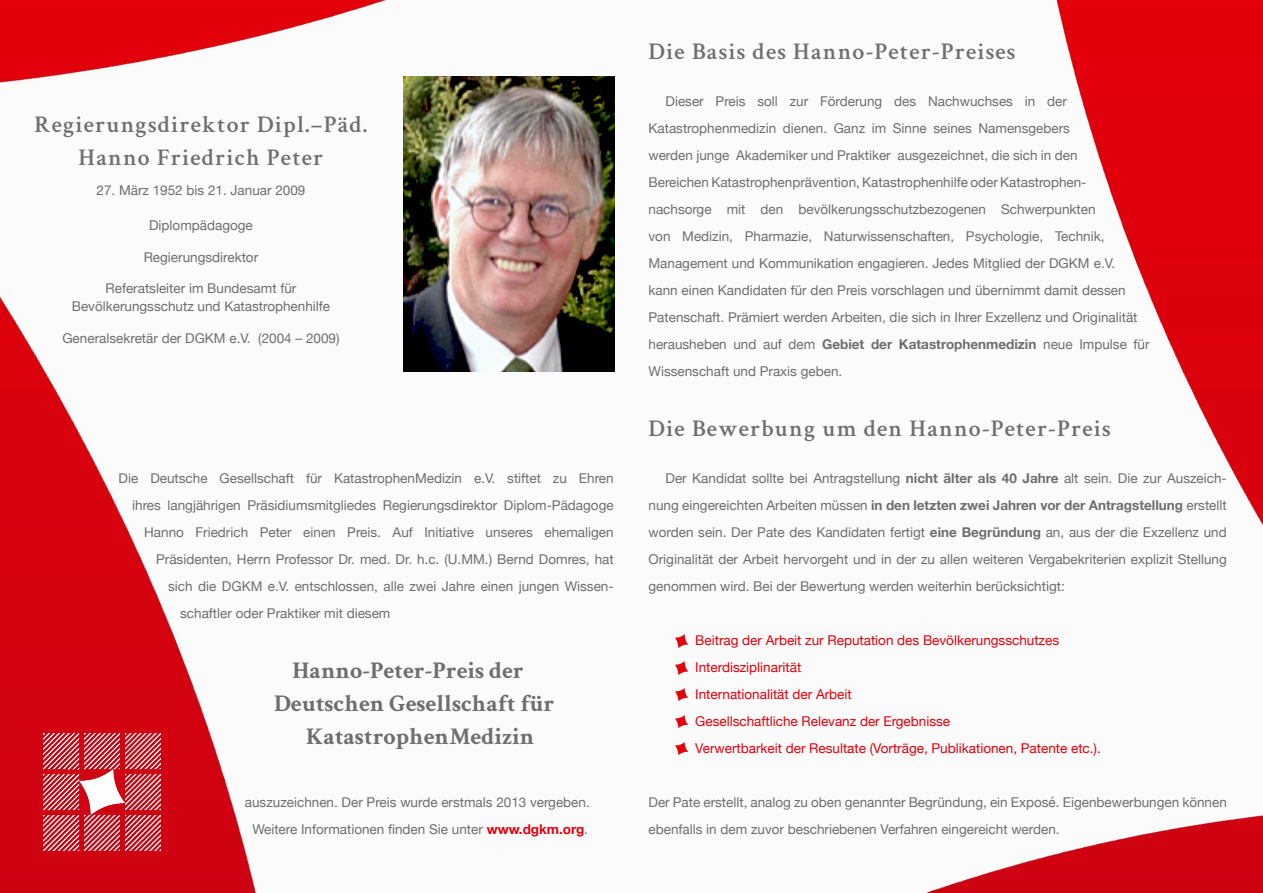
<style>
.page{position:relative;width:1263px;height:893px;background:#fff}
.page>*{position:absolute;margin:0;border:0;box-sizing:border-box;transform-origin:0 0}
.t1{font:600 24px/33px "Crimson Text";letter-spacing:.05em;color:#6e6e6e;text-align:center}
.t2{font:700 24px/33px "Crimson Text";color:#6e6e6e;text-align:center}
.t3{font:13.5px/27px "Helvetica Neue";color:#6e6e6e}
.t4{font:13.5px/27px "Helvetica Neue";color:#e3000b}
.s1{font-weight:700;color:#e3000b}
.s2{font-weight:700}
</style>
<div class="page">
<img style="left:0;top:0;width:1263px;height:893px">
<svg style="left:675px;top:635px;width:13px;height:12px"></svg>
<svg style="left:675px;top:661px;width:13px;height:13px"></svg>
<svg style="left:675px;top:688px;width:13px;height:13px"></svg>
<svg style="left:675px;top:715px;width:13px;height:13px"></svg>
<svg style="left:675px;top:742px;width:13px;height:13px"></svg>
<img style="left:44px;top:733px;width:117px;height:117px">
<img style="left:403px;top:77px;width:211px;height:294px">
<h1 class="t1" style="left:35px;top:106px;width:334px">Regierungsdirektor Dipl.–Päd.<br>Hanno Friedrich Peter</h1>
<p class="t3" style="left:97px;top:177px;width:210px">27. März 1952 bis 21. Januar 2009</p>
<p class="t3" style="left:149px;top:213px;width:105px">Diplompädagoge</p>
<p class="t3" style="left:144px;top:244px;width:116px">Regierungsdirektor</p>
<p class="t3" style="left:72px;top:280px;width:260px;line-height:18px;text-align:center">Referatsleiter im Bundesamt für<br>Bevölkerungsschutz und Katastrophenhilfe</p>
<p class="t3" style="left:62px;top:325px;width:279px">Generalsekretär der DGKM e.V. (2004 – 2009)</p>
<p class="t3" style="left:119px;top:465px;width:496px">Die Deutsche Gesellschaft für KatastrophenMedizin e.V. stiftet zu Ehren</p>
<p class="t3" style="left:132px;top:492px;width:483px">ihres langjährigen Präsidiumsmitgliedes Regierungsdirektor Diplom-Pädagoge</p>
<p class="t3" style="left:144px;top:519px;width:471px">Hanno Friedrich Peter einen Preis. Auf Initiative unseres ehemaligen</p>
<p class="t3" style="left:156px;top:546px;width:459px">Präsidenten, Herrn Professor Dr. med. Dr. h.c. (U.MM.) Bernd Domres, hat</p>
<p class="t3" style="left:168px;top:573px;width:447px">sich die DGKM e.V. entschlossen, alle zwei Jahre einen jungen Wissen-</p>
<p class="t3" style="left:180px;top:600px;width:212px">schaftler oder Praktiker mit diesem</p>
<h1 class="t2" style="left:274px;top:653px;width:282px">Hanno-Peter-Preis der<br>Deutschen Gesellschaft für<br>KatastrophenMedizin</h1>
<p class="t3" style="left:245px;top:789px;width:346px;text-align:center">auszuzeichnen. Der Preis wurde erstmals 2013 vergeben.<br>Weitere Informationen finden Sie unter <span class="s1">www.dgkm.org</span>.</p>
<h1 class="t1" style="left:648px;top:33px;width:368px">Die Basis des Hanno-Peter-Preises</h1>
<p class="t3" style="left:648px;top:89px;width:503px;text-indent:17px">Dieser Preis soll zur Förderung des Nachwuchses in der Katastrophenmedizin dienen. Ganz im Sinne seines Namensgebers<br>werden junge Akademiker und Praktiker ausgezeichnet, die sich in den<br>Bereichen Katastrophenprävention, Katastrophenhilfe oder Katastrophen&shy;nachsorge mit den bevölkerungsschutzbezogenen Schwerpunkten<br>von Medizin, Pharmazie, Naturwissenschaften, Psychologie, Technik, Management und Kommunikation engagieren. Jedes Mitglied der DGKM e.V.<br>kann einen Kandidaten für den Preis vorschlagen und übernimmt damit dessen Patenschaft. Prämiert werden Arbeiten, die sich in Ihrer Exzellenz und Originalität herausheben und auf dem <span class="s2">Gebiet der Katastrophenmedizin</span> neue Impulse für Wissenschaft und Praxis geben.</p>
<h1 class="t1" style="left:648px;top:410px;width:464px">Die Bewerbung um den Hanno-Peter-Preis</h1>
<p class="t3" style="left:648px;top:465px;width:580px;text-align:justify;text-indent:17px">Der Kandidat sollte bei Antragstellung <span class="s2">nicht älter als 40 Jahre</span> alt sein. Die zur Auszeich&shy;nung eingereichten Arbeiten müssen <span class="s2">in den letzten zwei Jahren vor der Antragstellung</span> erstellt worden sein. Der Pate des Kandidaten fertigt <span class="s2">eine Begründung</span> an, aus der die Exzellenz und Originalität der Arbeit hervorgeht und in der zu allen weiteren Vergabekriterien explizit Stellung genommen wird. Bei der Bewertung werden weiterhin berücksichtigt:</p>
<p class="t4" style="left:695px;top:627px;width:407px">Beitrag der Arbeit zur Reputation des Bevölkerungsschutzes Interdisziplinarität<br>Internationalität der Arbeit<br>Gesellschaftliche Relevanz der Ergebnisse<br>Verwertbarkeit der Resultate (Vorträge, Publikationen, Patente etc.).</p>
<p class="t3" style="left:648px;top:789px;width:580px">Der Pate erstellt, analog zu oben genannter Begründung, ein Exposé. Eigenbewerbungen können ebenfalls in dem zuvor beschriebenen Verfahren eingereicht werden.</p>
</div>
